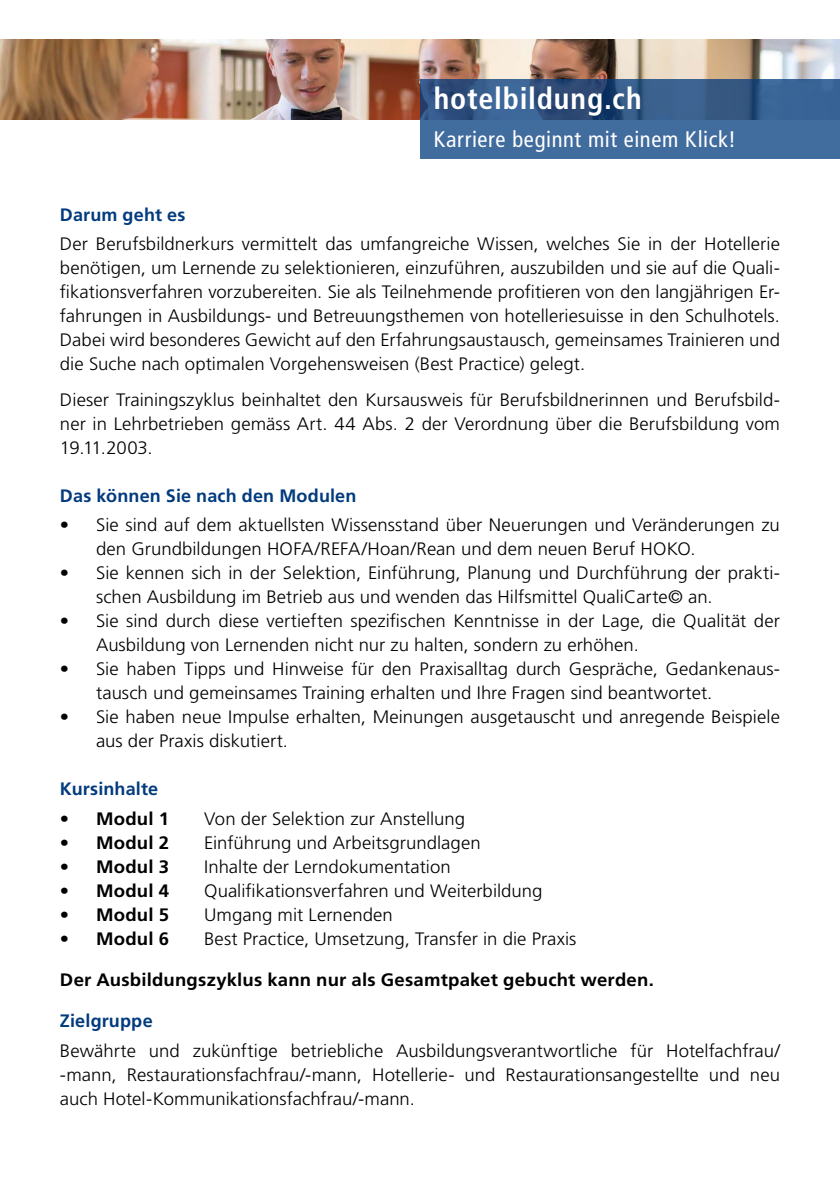
<style>
.page{position:relative;width:840px;height:1191px;background:#fff}
.page>*{position:absolute;margin:0;border:0;box-sizing:border-box;transform-origin:0 0}
.t1{font:700 condensed 30px "Frutiger LT Std";letter-spacing:.025em;color:#fff}
.t2{font:condensed 22.4px "Frutiger LT Std";letter-spacing:.03em;color:#fff}
.t3{font:300 18px/24px "Frutiger LT Std";color:#000}
.t4{font:700 18px "Frutiger LT Std";letter-spacing:.01em;color:#000}
.t5{font:700 18px "Frutiger LT Std";letter-spacing:.01em;color:#023b7e}
</style>
<div class="page">
<img style="left:0;top:40px;width:839px;height:79px">
<svg style="left:420px;top:79px;width:419px;height:80px;background:#396191"></svg>
<hr style="left:839px;top:79px;width:1px;height:80px;background:#023b7e">
<h1 class="t1" style="left:433px;top:81px;width:209px">hotelbildung.ch</h1>
<p class="t2" style="left:433px;top:126px;width:304px">Karriere beginnt mit einem Klick!</p>
<p class="t5" style="left:60px;top:204px;width:127px">Darum geht es</p>
<p class="t3" style="left:60px;top:232px;width:721px;text-align:justify">Der Berufsbildnerkurs vermittelt das umfangreiche Wissen, welches Sie in der Hotellerie benötigen, um Lernende zu selektionieren, einzuführen, auszubilden und sie auf die Quali&shy;fikationsverfahren vorzubereiten. Sie als Teilnehmende profitieren von den langjährigen Er&shy;fahrungen in Ausbildungs- und Betreuungsthemen von hotelleriesuisse in den Schulhotels.<br>Dabei wird besonderes Gewicht auf den Erfahrungsaustausch, gemeinsames Trainieren und die Suche nach optimalen Vorgehensweisen (Best Practice) gelegt.</p>
<p class="t3" style="left:60px;top:387px;width:721px;text-align:justify">Dieser Trainingszyklus beinhaltet den Kursausweis für Berufsbildnerinnen und Berufsbild&shy;ner in Lehrbetrieben gemäss Art. 44 Abs. 2 der Verordnung über die Berufsbildung vom 19.11.2003.</p>
<p class="t5" style="left:60px;top:485px;width:298px">Das können Sie nach den Modulen</p>
<p class="t3" style="left:96px;top:513px;width:685px;text-indent:-36px">• Sie sind auf dem aktuellsten Wissensstand über Neuerungen und Veränderungen zu den Grundbildungen HOFA/REFA/Hoan/Rean und dem neuen Beruf HOKO.</p>
<p class="t3" style="left:96px;top:561px;width:685px;text-indent:-36px">• Sie kennen sich in der Selektion, Einführung, Planung und Durchführung der prakti&shy;schen Ausbildung im Betrieb aus und wenden das Hilfsmittel QualiCarte© an.</p>
<p class="t3" style="left:96px;top:609px;width:685px;text-indent:-36px">• Sie sind durch diese vertieften spezifischen Kenntnisse in der Lage, die Qualität der<br>Ausbildung von Lernenden nicht nur zu halten, sondern zu erhöhen.</p>
<p class="t3" style="left:96px;top:657px;width:685px;text-indent:-36px">• Sie haben Tipps und Hinweise für den Praxisalltag durch Gespräche, Gedankenaus&shy;tausch und gemeinsames Training erhalten und Ihre Fragen sind beantwortet.</p>
<p class="t3" style="left:96px;top:705px;width:685px;text-indent:-36px">• Sie haben neue Impulse erhalten, Meinungen ausgetauscht und anregende Beispiele aus der Praxis diskutiert.</p>
<p class="t5" style="left:60px;top:778px;width:100px">Kursinhalte</p>
<p class="t4" style="left:60px;top:808px;width:110px">• Modul 1</p>
<p class="t3" style="left:204px;top:807px;width:262px">Von der Selektion zur Anstellung</p>
<p class="t4" style="left:60px;top:832px;width:110px">• Modul 2</p>
<p class="t3" style="left:204px;top:831px;width:278px">Einführung und Arbeitsgrundlagen</p>
<p class="t4" style="left:60px;top:856px;width:110px">• Modul 3</p>
<p class="t3" style="left:204px;top:855px;width:248px">Inhalte der Lerndokumentation</p>
<p class="t4" style="left:60px;top:880px;width:110px">• Modul 4</p>
<p class="t3" style="left:204px;top:879px;width:340px">Qualifikationsverfahren und Weiterbildung</p>
<p class="t4" style="left:60px;top:904px;width:110px">• Modul 5</p>
<p class="t3" style="left:204px;top:903px;width:190px">Umgang mit Lernenden</p>
<p class="t4" style="left:60px;top:928px;width:110px">• Modul 6</p>
<p class="t3" style="left:204px;top:927px;width:373px">Best Practice, Umsetzung, Transfer in die Praxis</p>
<p class="t4" style="left:60px;top:969px;width:595px">Der Ausbildungszyklus kann nur als Gesamtpaket gebucht werden.</p>
<p class="t5" style="left:60px;top:1010px;width:94px">Zielgruppe</p>
<p class="t3" style="left:60px;top:1039px;width:721px;text-align:justify">Bewährte und zukünftige betriebliche Ausbildungsverantwortliche für Hotelfachfrau/ -mann, Restaurationsfachfrau/-mann, Hotellerie- und Restaurationsangestellte und neu auch Hotel-Kommunikationsfachfrau/-mann.</p>
</div>
